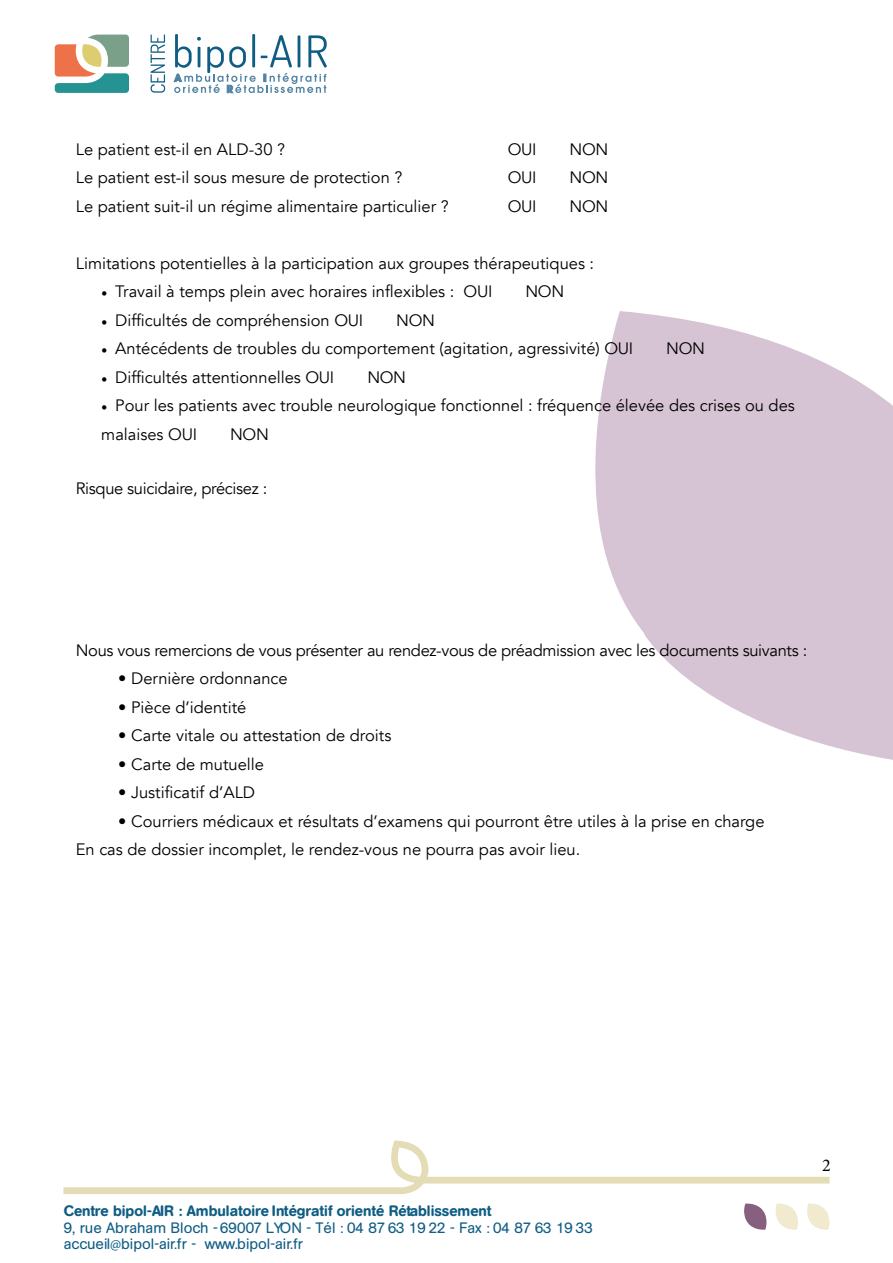
<style>
.page{position:relative;width:893px;height:1263px;background:#fff}
.page>*{position:absolute;margin:0;border:0;box-sizing:border-box;transform-origin:0 0}
.t1{font:18px "Minion Pro";color:#000}
.t2{font:16.5px/28.5px "Avenir";color:#000}
.t3{font:16.5px "Avenir";letter-spacing:-.02em;color:#000}
.t4{font:15px/16.5px "AG Book Rounded";color:#105d84}
.t5{font:500 15px "AG Book Rounded";color:#105d84}
.s1{font-family:"Minion Pro"}
.s2{font-family:"Myriad Pro"}
</style>
<div class="page">
<svg style="left:744px;top:1203px;width:22px;height:27px"></svg>
<svg style="left:776px;top:1203px;width:22px;height:27px"></svg>
<svg style="left:807px;top:1203px;width:22px;height:27px"></svg>
<svg style="left:63px;top:1140px;width:766px;height:54px"></svg>
<svg style="left:595px;top:311px;width:298px;height:449px;fill:#d6c3d3"></svg>
<svg style="left:55px;top:35px;width:74px;height:58px"></svg>
<svg style="left:173px;top:34px;width:154px;height:59px"></svg>
<svg style="left:151px;top:35px;width:14px;height:58px"></svg>
<p class="t2" style="left:76px;top:135px;width:211px">Le patient est-il en ALD-30 ?</p>
<p class="t2" style="left:508px;top:135px;width:30px">OUI</p>
<p class="t2" style="left:570px;top:135px;width:40px">NON</p>
<p class="t2" style="left:76px;top:164px;width:328px">Le patient est-il sous mesure de protection ?</p>
<p class="t2" style="left:508px;top:164px;width:30px">OUI</p>
<p class="t2" style="left:570px;top:164px;width:40px">NON</p>
<p class="t2" style="left:76px;top:192px;width:374px">Le patient suit-il un régime alimentaire particulier ?</p>
<p class="t2" style="left:508px;top:192px;width:30px">OUI</p>
<p class="t2" style="left:570px;top:192px;width:40px">NON</p>
<p class="t2" style="left:76px;top:249px;width:520px">Limitations potentielles à la participation aux groupes thérapeutiques :</p>
<p class="t2" style="left:101px;top:278px;width:393px"><span class="s1">•</span> Travail à temps plein avec horaires inflexibles : OUI</p>
<p class="t2" style="left:525px;top:278px;width:40px">NON</p>
<p class="t2" style="left:101px;top:306px;width:263px"><span class="s1">•</span> Difficultés de compréhension OUI</p>
<p class="t2" style="left:396px;top:306px;width:40px">NON</p>
<p class="t2" style="left:101px;top:335px;width:533px"><span class="s1">•</span> Antécédents de troubles du comportement (agitation, agressivité) OUI</p>
<p class="t2" style="left:666px;top:335px;width:40px">NON</p>
<p class="t2" style="left:101px;top:363px;width:234px"><span class="s1">•</span> Difficultés attentionnelles OUI</p>
<p class="t2" style="left:367px;top:363px;width:40px">NON</p>
<p class="t2" style="left:101px;top:392px;width:695px"><span class="s1">•</span> Pour les patients avec trouble neurologique fonctionnel : fréquence élevée des crises ou des malaises OUI</p>
<p class="t2" style="left:230px;top:420px;width:40px">NON</p>
<p class="t3" style="left:76px;top:478px;width:193px">Risque suicidaire, précisez :</p>
<p class="t3" style="left:76px;top:640px;width:733px">Nous vous remercions de vous présenter au rendez-vous de préadmission avec les documents suivants :</p>
<p class="t2" style="left:118px;top:665px;width:171px">• Dernière ordonnance</p>
<p class="t2" style="left:118px;top:693px;width:130px">• Pièce d’identité</p>
<p class="t2" style="left:118px;top:722px;width:275px">• Carte vitale ou attestation de droits</p>
<p class="t2" style="left:118px;top:750px;width:147px">• Carte de mutuelle</p>
<p class="t2" style="left:118px;top:779px;width:138px">• Justificatif d’ALD</p>
<p class="t2" style="left:76px;top:807px;width:690px;text-indent:43px">• Courriers médicaux et résultats d’examens qui pourront être utiles à la prise en charge<br>En cas de dossier incomplet, le rendez-vous ne pourra pas avoir lieu.</p>
<p class="t5" style="left:64px;top:1202px;width:429px">Centre bipol-AIR : Ambulatoire Intégratif orienté Rétablissement</p>
<p class="t4" style="left:64px;top:1219px;width:531px">9, rue Abraham Bloch - 69007 LYON - Tél : 04 87 63 19 22 - Fax : 04 87 63 19 33 accueil<span class="s2">@</span>bipol-air.fr - www.bipol-air.fr</p>
<p class="t1" style="left:822px;top:1153px;width:10px">2</p>
</div>
